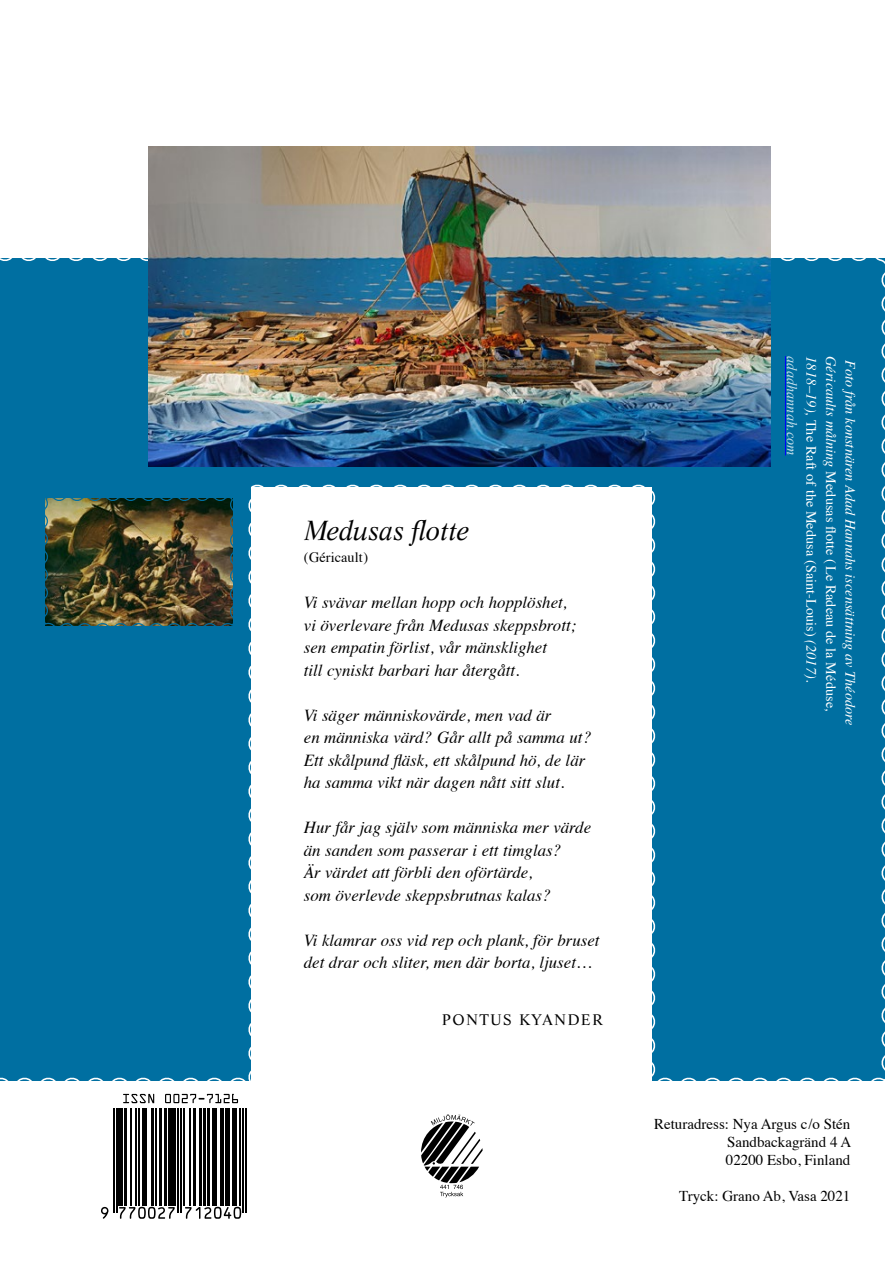
<style>
.page{position:relative;width:893px;height:1263px;background:#fff}
.page>*{position:absolute;margin:0;border:0;box-sizing:border-box;transform-origin:0 0}
.underrubrik{font:italic 27px "Life";letter-spacing:-.01em;color:#000}
.bröd{font:italic 16.8px "Times";color:#000}
.t1{font:15px/18px "Times";color:#000;text-align:justify}
.skribent{font:15px "Life";letter-spacing:.11em;color:#000}
.bildtext{font:14.25px "Times";letter-spacing:.005em;color:#fff}
.bildtext-2{font:italic 14.25px "Times";letter-spacing:.005em;color:#fff}
.bildtext-3{font:italic 14.25px "Times New Roman";letter-spacing:.005em;color:#c4deeb}
.litt_ref{font:14.25px "Times";letter-spacing:.005em;color:#000}
.s1{font-style:italic}
</style>
<div class="page">
<svg style="left:421px;top:1114px;width:62px;height:83px"></svg>
<svg style="left:123px;top:1094px;width:31px;height:9px"></svg>
<svg style="left:165px;top:1094px;width:73px;height:9px"></svg>
<svg style="left:101px;top:1207px;width:7px;height:12px"></svg>
<hr style="left:113px;top:1108px;width:2px;height:104px;background:#000">
<hr style="left:116px;top:1108px;width:1px;height:104px;background:#000">
<hr style="left:119px;top:1108px;width:4px;height:97px;background:#000">
<hr style="left:124px;top:1108px;width:3px;height:97px;background:#000">
<hr style="left:130px;top:1108px;width:1px;height:97px;background:#000">
<hr style="left:136px;top:1108px;width:1px;height:97px;background:#000">
<hr style="left:138px;top:1108px;width:2px;height:97px;background:#000">
<hr style="left:143px;top:1108px;width:4px;height:97px;background:#000">
<hr style="left:151px;top:1108px;width:3px;height:97px;background:#000">
<hr style="left:155px;top:1108px;width:2px;height:97px;background:#000">
<hr style="left:159px;top:1108px;width:3px;height:97px;background:#000">
<hr style="left:164px;top:1108px;width:3px;height:97px;background:#000">
<svg style="left:119px;top:1207px;width:56px;height:12px"></svg>
<hr style="left:168px;top:1108px;width:4px;height:97px;background:#000">
<hr style="left:173px;top:1108px;width:3px;height:97px;background:#000">
<hr style="left:178px;top:1108px;width:1px;height:104px;background:#000">
<hr style="left:181px;top:1108px;width:1px;height:104px;background:#000">
<hr style="left:183px;top:1108px;width:2px;height:97px;background:#000">
<hr style="left:189px;top:1108px;width:1px;height:97px;background:#000">
<hr style="left:193px;top:1108px;width:3px;height:97px;background:#000">
<hr style="left:199px;top:1108px;width:3px;height:97px;background:#000">
<hr style="left:203px;top:1108px;width:3px;height:97px;background:#000">
<hr style="left:207px;top:1108px;width:3px;height:97px;background:#000">
<hr style="left:213px;top:1108px;width:4px;height:97px;background:#000">
<hr style="left:220px;top:1108px;width:1px;height:97px;background:#000">
<hr style="left:223px;top:1108px;width:1px;height:97px;background:#000">
<div style="left:225px;top:1108px;width:5px;height:97px;background:#000"></div>
<svg style="left:185px;top:1207px;width:56px;height:12px"></svg>
<div style="left:232px;top:1108px;width:5px;height:97px;background:#000"></div>
<hr style="left:240px;top:1108px;width:1px;height:97px;background:#000">
<hr style="left:242px;top:1108px;width:2px;height:104px;background:#000">
<hr style="left:245px;top:1108px;width:2px;height:104px;background:#000">
<div style="left:0;top:253px;width:885px;height:828px;background:#006fa1"></div>
<img style="left:149px;top:147px;width:622px;height:320px">
<img style="left:42px;top:495px;width:194px;height:134px">
<svg style="left:246px;top:482px;width:411px;height:599px"></svg>
<hr style="left:785px;top:356px;width:1px;height:99px;background:#00f">
<h2 class="underrubrik" style="left:304px;top:514px;width:167px">Medusas flotte</h2>
<p class="litt_ref" style="left:304px;top:544px;width:66px">(Géricault)</p>
<p class="bröd" style="left:304px;top:588px;width:265px">Vi svävar mellan hopp och hopplöshet,</p>
<p class="bröd" style="left:304px;top:610px;width:274px">vi överlevare från Medusas skeppsbrott;</p>
<p class="bröd" style="left:304px;top:633px;width:245px">sen empatin förlist, vår mänsklighet</p>
<p class="bröd" style="left:304px;top:655px;width:217px">till cyniskt barbari har återgått.</p>
<p class="bröd" style="left:304px;top:700px;width:249px">Vi säger människovärde, men vad är</p>
<p class="bröd" style="left:304px;top:723px;width:289px">en människa värd? Går allt på samma ut?</p>
<p class="bröd" style="left:304px;top:745px;width:283px">Ett skålpund fläsk, ett skålpund hö, de lär</p>
<p class="bröd" style="left:304px;top:768px;width:262px">ha samma vikt när dagen nått sitt slut.</p>
<p class="bröd" style="left:304px;top:813px;width:289px">Hur får jag själv som människa mer värde</p>
<p class="bröd" style="left:304px;top:835px;width:259px">än sanden som passerar i ett timglas?</p>
<p class="bröd" style="left:304px;top:858px;width:230px">Är värdet att förbli den oförtärde,</p>
<p class="bröd" style="left:304px;top:880px;width:249px">som överlevde skeppsbrutnas kalas?</p>
<p class="bröd" style="left:304px;top:925px;width:297px">Vi klamrar oss vid rep och plank, för bruset</p>
<p class="bröd" style="left:304px;top:948px;width:289px">det drar och sliter, men där borta, ljuset…</p>
<p class="skribent" style="left:442px;top:1011px;width:162px">PONTUS KYANDER</p>
<p class="bildtext-3" style="left:802px;top:356px;width:101px;rotate:90deg">adadhannah.com</p>
<p class="bildtext" style="left:825px;top:356px;width:327px;rotate:90deg"><span class="s1">1818–19),</span> The Raft of the Medusa (Saint-Louis) <span class="s1">(2017)</span>.</p>
<p class="bildtext" style="left:844px;top:356px;width:357px;rotate:90deg"><span class="s1">Géricaults målning</span> Medusas flotte (Le Radeau de la Méduse<span class="s1">,</span></p>
<p class="bildtext-2" style="left:863px;top:360px;width:367px;rotate:90deg">Foto från konstnären Adad Hannahs iscensättning av Théodore</p>
<p class="t1" style="left:726px;top:1113px;width:127px;text-indent:-72px">Returadress: Nya Argus c/o Stén Sandbackagränd 4 A 02200 Esbo, Finland</p>
<p class="t1" style="left:679px;top:1185px;width:173px">Tryck: Grano Ab, Vasa 2021</p>
</div>
